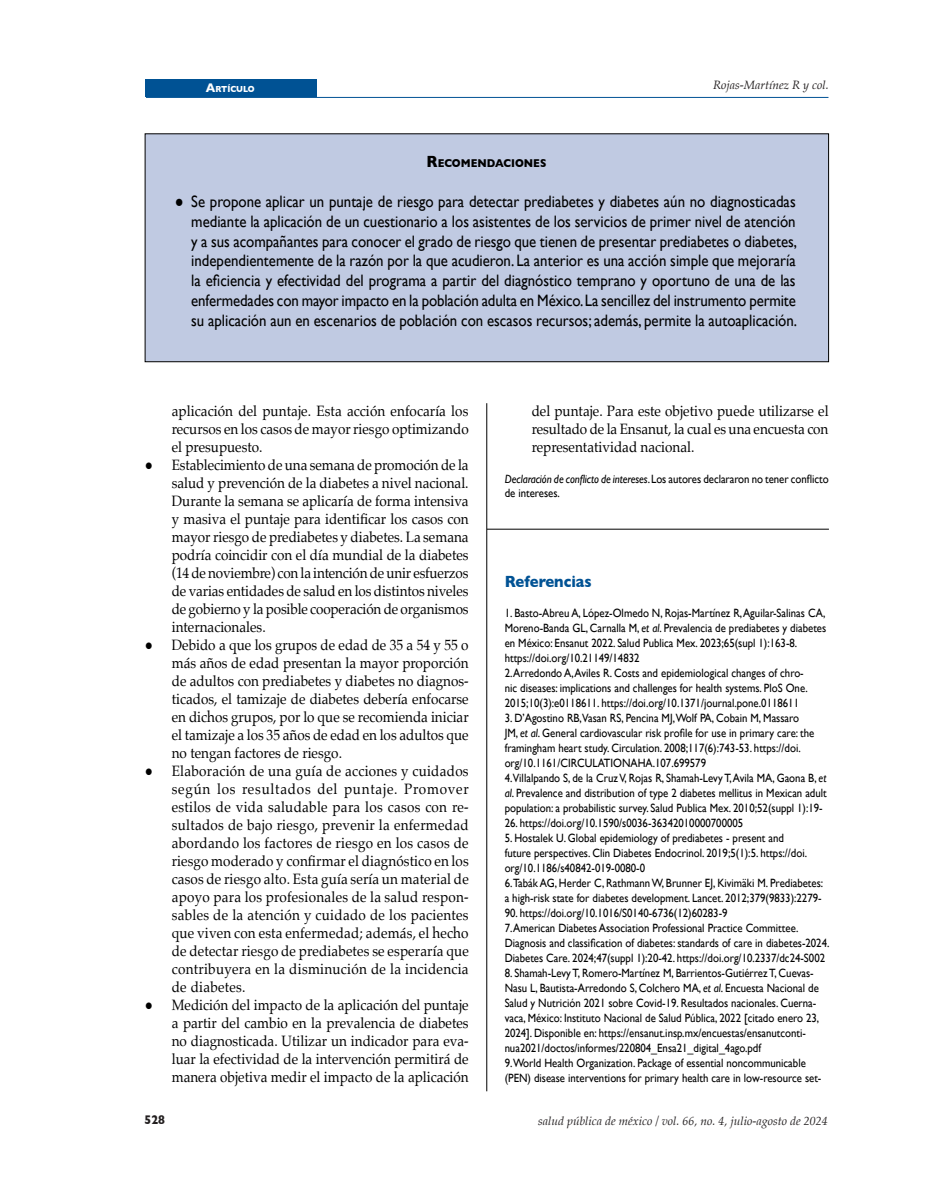
<style>
.page{position:relative;width:944px;height:1200px;background:#fff}
.page>*{position:absolute;margin:0;border:0;box-sizing:border-box;transform-origin:0 0}
.CUADROS{font:16.5px/19.8px "Gill Sans";color:#000;text-align:justify;scale:.9 1}
.NIVEL_2{font:700 16.5px "Gill Sans";color:#005294;scale:.9 1}
.BALAS{font:15px/18px "Palatino";color:#000;text-align:justify;scale:.9 1}
.t1{font:700 12.75px "Gill Sans";color:#231f20;scale:.9 1}
.REFERENCIAS{font:12px/15px "Gill Sans";color:#000;scale:.9 1}
.CUADROS-2{font:12px/13.5px "Gill Sans";letter-spacing:-.005em;color:#000;scale:.9 1}
.t2{font:italic 12px "Palatino";color:#231f20}
.TIT_CUADRO{font:700 11.55px "Gill Sans";color:#000;scale:.9 1}
.t3{font:700 8.85px "Gill Sans";color:#fff;scale:.9 1}
.s1{font-size:12.75px}
.s2{font-size:16.5px}
.s3{font-family:"Palatino"}
.s4{font-style:italic}
</style>
<div class="page">
<div style="left:145px;top:80px;width:172px;height:17px;background:#005294"></div>
<hr style="left:146px;top:97px;width:682px;height:1px;background:#005294">
<hr style="left:487px;top:403px;width:1px;height:688px;background:#000">
<hr style="left:487px;top:529px;width:342px;height:1px;background:#000">
<div style="left:145px;top:134px;width:684px;height:228px;background:#c0cae2;border:1px solid #000"></div>
<p class="t3" style="left:206px;top:82px;width:56px"><span class="s1">A</span>RTÍCULO</p>
<p class="t2" style="left:713px;top:75px;width:117px">Rojas-Martínez R y col.</p>
<p class="TIT_CUADRO" style="left:427px;top:154px;width:135px"><span class="s2">R</span>ECOMENDACIONES</p>
<p class="CUADROS" style="left:191px;top:191px;width:675px;text-indent:-16px"><span class="s3">●</span> Se propone aplicar un puntaje de riesgo para detectar prediabetes y diabetes aún no diagnosticadas mediante la aplicación de un cuestionario a los asistentes de los servicios de primer nivel de atención y a sus acompañantes para conocer el grado de riesgo que tienen de presentar prediabetes o diabetes, independientemente de la razón por la que acudieron. La anterior es una acción simple que mejoraría la eficiencia y efectividad del programa a partir del diagnóstico temprano y oportuno de una de las enfermedades con mayor impacto en la población adulta en México. La sencillez del instrumento permite su aplicación aun en escenarios de población con escasos recursos; además, permite la autoaplicación.</p>
<p class="BALAS" style="left:172px;top:401px;width:331px">aplicación del puntaje. Esta acción enfocaría los recursos en los casos de mayor riesgo optimizando el presupuesto.</p>
<p class="BALAS" style="left:172px;top:455px;width:331px;text-indent:-27px">● Establecimiento de una semana de promoción de la salud y prevención de la diabetes a nivel nacional.<br>Durante la semana se aplicaría de forma intensiva y masiva el puntaje para identificar los casos con mayor riesgo de prediabetes y diabetes. La semana podría coincidir con el día mundial de la diabetes (14 de noviembre) con la intención de unir esfuerzos de varias entidades de salud en los distintos niveles de gobierno y la posible cooperación de organismos internacionales.</p>
<p class="BALAS" style="left:172px;top:635px;width:331px;text-indent:-27px">● Debido a que los grupos de edad de 35 a 54 y 55 o más años de edad presentan la mayor proporción de adultos con prediabetes y diabetes no diagnos&shy;ticados, el tamizaje de diabetes debería enfocarse en dichos grupos, por lo que se recomienda iniciar el tamizaje a los 35 años de edad en los adultos que no tengan factores de riesgo.</p>
<p class="BALAS" style="left:172px;top:761px;width:332px;text-indent:-27px">● Elaboración de una guía de acciones y cuidados según los resultados del puntaje. Promover estilos de vida saludable para los casos con re&shy;sultados de bajo riesgo, prevenir la enfermedad abordando los factores de riesgo en los casos de riesgo moderado y confirmar el diagnóstico en los casos de riesgo alto. Esta guía sería un material de apoyo para los profesionales de la salud respon&shy;sables de la atención y cuidado de los pacientes que viven con esta enfermedad; además, el hecho de detectar riesgo de prediabetes se esperaría que contribuyera en la disminución de la incidencia de diabetes.</p>
<p class="BALAS" style="left:172px;top:995px;width:331px;text-indent:-27px">● Medición del impacto de la aplicación del puntaje a partir del cambio en la prevalencia de diabetes no diagnosticada. Utilizar un indicador para eva&shy;luar la efectividad de la intervención permitirá de manera objetiva medir el impacto de la aplicación</p>
<p class="BALAS" style="left:532px;top:401px;width:331px">del puntaje. Para este objetivo puede utilizarse el resultado de la Ensanut, la cual es una encuesta con representatividad nacional.</p>
<p class="CUADROS-2" style="left:505px;top:472px;width:361px"><span class="s4">Declaración de conflicto de intereses</span>. Los autores declararon no tener conflicto de intereses.</p>
<p class="NIVEL_2" style="left:505px;top:568px;width:98px">Referencias</p>
<p class="REFERENCIAS" style="left:505px;top:605px;width:359px">1. Basto-Abreu A, López-Olmedo N, Rojas-Martínez R, Aguilar-Salinas CA, Moreno-Banda GL, Carnalla M, <span class="s4">et al</span>. Prevalencia de prediabetes y diabetes en México: Ensanut 2022. Salud Publica Mex. 2023;65(supl 1):163-8. https://doi.org/10.21149/14832</p>
<p class="REFERENCIAS" style="left:505px;top:665px;width:338px">2. Arredondo A, Aviles R. Costs and epidemiological changes of chro&shy;nic diseases: implications and challenges for health systems. PloS One.<br>2015;10(3):e0118611. https://doi.org/10.1371/journal.pone.0118611</p>
<p class="REFERENCIAS" style="left:505px;top:710px;width:345px">3. D’Agostino RB,Vasan RS, Pencina MJ,Wolf PA, Cobain M, Massaro JM, <span class="s4">et al</span>. General cardiovascular risk profile for use in primary care: the framingham heart study. Circulation. 2008;117(6):743-53. https://doi. org/10.1161/CIRCULATIONAHA.107.699579</p>
<p class="REFERENCIAS" style="left:505px;top:770px;width:359px;text-align:justify">4.Villalpando S, de la Cruz V, Rojas R, Shamah-Levy T, Avila MA, Gaona B, <span class="s4">et al</span>. Prevalence and distribution of type 2 diabetes mellitus in Mexican adult population: a probabilistic survey. Salud Publica Mex. 2010;52(suppl 1):19-</p>
<p class="REFERENCIAS" style="left:505px;top:815px;width:267px">26. https://doi.org/10.1590/s0036-36342010000700005</p>
<p class="REFERENCIAS" style="left:505px;top:830px;width:338px">5. Hostalek U. Global epidemiology of prediabetes - present and future perspectives. Clin Diabetes Endocrinol. 2019;5(1):5. https://doi. org/10.1186/s40842-019-0080-0</p>
<p class="REFERENCIAS" style="left:505px;top:875px;width:355px">6.Tabák AG, Herder C, Rathmann W, Brunner EJ, Kivimäki M. Prediabetes: a high-risk state for diabetes development. Lancet. 2012;379(9833):2279-</p>
<p class="REFERENCIAS" style="left:505px;top:905px;width:249px">90. https://doi.org/10.1016/S0140-6736(12)60283-9</p>
<p class="REFERENCIAS" style="left:505px;top:920px;width:362px">7. American Diabetes Association Professional Practice Committee.<br>Diagnosis and classification of diabetes: standards of care in diabetes-2024.<br>Diabetes Care. 2024;47(suppl 1):20-42. https://doi.org/10.2337/dc24-S002</p>
<p class="REFERENCIAS" style="left:505px;top:965px;width:351px">8. Shamah-Levy T, Romero-Martínez M, Barrientos-Gutiérrez T, Cuevas-Nasu L, Bautista-Arredondo S, Colchero MA, <span class="s4">et al</span>. Encuesta Nacional de Salud y Nutrición 2021 sobre Covid-19. Resultados nacionales. Cuerna&shy;vaca, México: Instituto Nacional de Salud Pública, 2022 [citado enero 23, 2024]. Disponible en: https://ensanut.insp.mx/encuestas/ensanutconti&shy;nua2021/doctos/informes/220804_Ensa21_digital_4ago.pdf</p>
<p class="REFERENCIAS" style="left:505px;top:1055px;width:353px">9.World Health Organization. Package of essential noncommunicable (PEN) disease interventions for primary health care in low-resource set-</p>
<p class="t1" style="left:145px;top:1109px;width:24px">528</p>
<p class="t2" style="left:538px;top:1110px;width:291px">salud pública de méxico / vol. 66, no. 4, julio-agosto de 2024</p>
</div>
